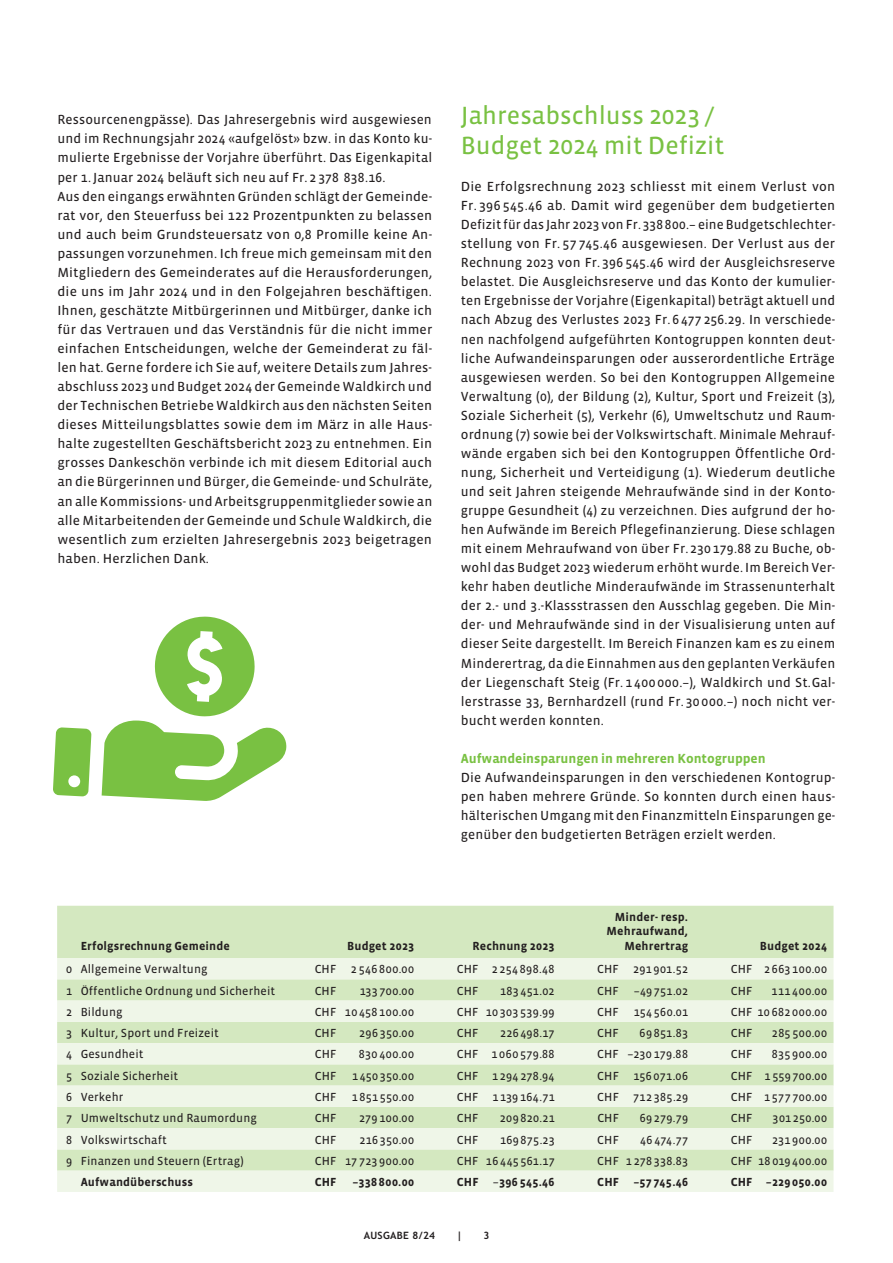
<style>
.page{position:relative;width:893px;height:1263px;background:#fff}
.page>*{position:absolute;margin:0;border:0;box-sizing:border-box;transform-origin:0 0}
.t1{font:25.5px/30px "Vista Sans Reg";color:#79c142}
.t2{font:13.5px/19px "Vista Sans Reg";letter-spacing:.01em;color:#231f20;text-align:justify}
.t3{font:700 13.5px "Vista Sans";letter-spacing:-.005em;color:#79c142}
.t4{font:12px "Vista Sans Reg";letter-spacing:.01em;color:#231f20}
.t5{font:700 12px/14.2px "Vista Sans";letter-spacing:.01em;color:#231f20;text-align:right}
.t6{font:12px "Vista Sans Reg";letter-spacing:.04em;color:#231f20}
.t7{font:12px "Vista Sans Reg";letter-spacing:.045em;color:#231f20}
.t8{font:12px "Vista Sans Reg";letter-spacing:.05em;color:#231f20}
.t9{font:12px "Vista Sans Reg";letter-spacing:.035em;color:#231f20}
.t10{font:700 10.2px "Trebuchet MS";letter-spacing:.03em;color:#231f20}
.s1{font-family:"Vista Sans Reg";font-weight:400}
</style>
<div class="page">
<svg style="left:102px;top:616px;width:184px;height:185px"></svg>
<svg style="left:53px;top:727px;width:39px;height:69px;background:#8eca60"></svg>
<div style="left:57px;top:906px;width:776px;height:52px;background:#d4e8c0"></div>
<svg style="left:57px;top:958px;width:776px;height:234px;background:#e3efd6"></svg>
<p class="t2" style="left:57px;top:111px;width:376px;text-align:left">Ressourcenengpässe). Das Jahresergebnis wird ausgewiesen und im Rechnungsjahr 2024 «aufgelöst» bzw. in das Konto ku&shy;mulierte Ergebnisse der Vorjahre überführt. Das Eigenkapital per 1.Januar 2024 beläuft sich neu auf Fr. 2 378 838.16.<br>Aus den eingangs erwähnten Gründen schlägt der Gemeinde&shy;rat vor, den Steuerfuss bei 122 Prozentpunkten zu belassen und auch beim Grundsteuersatz von 0,8 Promille keine An&shy;passungen vorzunehmen. Ich freue mich gemeinsam mit den Mitgliedern des Gemeinderates auf die Herausforderungen, die uns im Jahr 2024 und in den Folgejahren beschäftigen.<br>Ihnen, geschätzte Mitbürgerinnen und Mitbürger, danke ich für das Vertrauen und das Verständnis für die nicht immer einfachen Entscheidungen, welche der Gemeinderat zu fäl&shy;len hat. Gerne fordere ich Sie auf, weitere Details zum Jahres&shy;abschluss 2023 und Budget 2024 der Gemeinde Waldkirch und der Technischen Betriebe Waldkirch aus den nächsten Seiten dieses Mitteilungsblattes sowie dem im März in alle Haus&shy;halte zugestellten Geschäftsbericht 2023 zu entnehmen. Ein grosses Dankeschön verbinde ich mit diesem Editorial auch an die Bürgerinnen und Bürger, die Gemeinde- und Schulräte, an alle Kommissions- und Arbeitsgruppenmitglieder sowie an alle Mitarbeitenden der Gemeinde und Schule Waldkirch, die wesentlich zum erzielten Jahresergebnis 2023 beigetragen haben. Herzlichen Dank.</p>
<h1 class="t1" style="left:461px;top:101px;width:265px">Jahresabschluss 2023 /<br>Budget 2024 mit Defizit</h1>
<p class="t2" style="left:461px;top:177px;width:376px">Die Erfolgsrechnung 2023 schliesst mit einem Verlust von Fr. 396 545.46 ab. Damit wird gegenüber dem budgetierten Defizit für das Jahr 2023 von Fr. 338 800.– eine Budgetschlechter&shy;stellung von Fr. 57 745.46 ausgewiesen. Der Verlust aus der Rechnung 2023 von Fr. 396 545.46 wird der Ausgleichsreserve belastet. Die Ausgleichsreserve und das Konto der kumulier&shy;ten Ergebnisse der Vorjahre (Eigenkapital) beträgt aktuell und nach Abzug des Verlustes 2023 Fr. 6 477 256.29. In verschiede&shy;nen nachfolgend aufgeführten Kontogruppen konnten deut&shy;liche Aufwandeinsparungen oder ausserordentliche Erträge ausgewiesen werden. So bei den Kontogruppen Allgemeine Verwaltung (0), der Bildung (2), Kultur, Sport und Freizeit (3), Soziale Sicherheit (5), Verkehr (6), Umweltschutz und Raum&shy;ordnung (7) sowie bei der Volkswirtschaft. Minimale Mehrauf&shy;wände ergaben sich bei den Kontogruppen Öffentliche Ord&shy;nung, Sicherheit und Verteidigung (1). Wiederum deutliche und seit Jahren steigende Mehraufwände sind in der Konto&shy;gruppe Gesundheit (4) zu verzeichnen. Dies aufgrund der ho&shy;hen Aufwände im Bereich Pflegefinanzierung. Diese schlagen mit einem Mehraufwand von über Fr. 230 179.88 zu Buche, ob&shy;wohl das Budget 2023 wiederum erhöht wurde. Im Bereich Ver&shy;kehr haben deutliche Minderaufwände im Strassenunterhalt der 2.- und 3.-Klassstrassen den Ausschlag gegeben. Die Min&shy;der- und Mehraufwände sind in der Visualisierung unten auf dieser Seite dargestellt. Im Bereich Finanzen kam es zu einem Minderertrag, da die Einnahmen aus den geplanten Verkäufen der Liegenschaft Steig (Fr. 1 400 000.–), Waldkirch und St.Gal&shy;lerstrasse 33, Bernhardzell (rund Fr. 30 000.–) noch nicht ver&shy;bucht werden konnten.</p>
<p class="t3" style="left:461px;top:751px;width:306px">Aufwandeinsparungen in mehreren Kontogruppen</p>
<p class="t2" style="left:461px;top:768px;width:376px">Die Aufwandeinsparungen in den verschiedenen Kontogrup&shy;pen haben mehrere Gründe. So konnten durch einen haus&shy;hälterischen Umgang mit den Finanzmitteln Einsparungen ge&shy;genüber den budgetierten Beträgen erzielt werden.</p>
<p class="t5" style="left:81px;top:939px;width:151px">Erfolgsrechnung Gemeinde</p>
<p class="t5" style="left:347px;top:939px;width:69px">Budget 2023</p>
<p class="t5" style="left:472px;top:939px;width:84px">Rechnung 2023</p>
<p class="t5" style="left:607px;top:910px;width:83px">Minder- resp.<br>Mehraufwand,<br>Mehrertrag</p>
<p class="t5" style="left:760px;top:939px;width:69px">Budget 2024</p>
<p class="t4" style="left:66px;top:963px;width:143px">0 Allgemeine Verwaltung</p>
<p class="t6" style="left:315px;top:963px;width:101px">CHF 2546800.00</p>
<p class="t9" style="left:457px;top:963px;width:99px">CHF 2254898.48</p>
<p class="t4" style="left:597px;top:963px;width:92px">CHF 291 901.52</p>
<p class="t6" style="left:731px;top:963px;width:98px">CHF 2663100.00</p>
<p class="t4" style="left:66px;top:984px;width:211px">1 Öffentliche Ordnung und Sicherheit</p>
<p class="t4" style="left:315px;top:984px;width:23px">CHF</p>
<p class="t4" style="left:360px;top:984px;width:56px">133 700.00</p>
<p class="t4" style="left:457px;top:984px;width:23px">CHF</p>
<p class="t4" style="left:500px;top:984px;width:56px">183 451.02</p>
<p class="t4" style="left:597px;top:984px;width:23px">CHF</p>
<p class="t4" style="left:634px;top:984px;width:56px">–49 751.02</p>
<p class="t4" style="left:731px;top:984px;width:23px">CHF</p>
<p class="t7" style="left:772px;top:984px;width:57px">111400.00</p>
<p class="t4" style="left:66px;top:1006px;width:58px">2 Bildung</p>
<p class="t6" style="left:315px;top:1006px;width:101px">CHF 10458100.00</p>
<p class="t4" style="left:457px;top:1006px;width:99px">CHF 10 303 539.99</p>
<p class="t4" style="left:597px;top:1006px;width:92px">CHF 154 560.01</p>
<p class="t7" style="left:731px;top:1006px;width:98px">CHF 10682000.00</p>
<p class="t4" style="left:66px;top:1027px;width:154px">3 Kultur, Sport und Freizeit</p>
<p class="t4" style="left:315px;top:1027px;width:23px">CHF</p>
<p class="t4" style="left:359px;top:1027px;width:56px">296 350.00</p>
<p class="t4" style="left:457px;top:1027px;width:23px">CHF</p>
<p class="t4" style="left:500px;top:1027px;width:56px">226 498.17</p>
<p class="t4" style="left:597px;top:1027px;width:23px">CHF</p>
<p class="t4" style="left:639px;top:1027px;width:50px">69 851.83</p>
<p class="t4" style="left:731px;top:1027px;width:23px">CHF</p>
<p class="t4" style="left:772px;top:1027px;width:57px">285 500.00</p>
<p class="t4" style="left:66px;top:1048px;width:79px">4 Gesundheit</p>
<p class="t4" style="left:315px;top:1048px;width:23px">CHF</p>
<p class="t7" style="left:359px;top:1048px;width:57px">830400.00</p>
<p class="t6" style="left:457px;top:1048px;width:99px">CHF 1060579.88</p>
<p class="t4" style="left:597px;top:1048px;width:92px">CHF –230 179.88</p>
<p class="t4" style="left:731px;top:1048px;width:23px">CHF</p>
<p class="t8" style="left:772px;top:1048px;width:57px">835900.00</p>
<p class="t4" style="left:66px;top:1069px;width:113px">5 Soziale Sicherheit</p>
<p class="t4" style="left:315px;top:1069px;width:23px">CHF</p>
<p class="t4" style="left:352px;top:1069px;width:64px">1 450 350.00</p>
<p class="t4" style="left:457px;top:1069px;width:99px">CHF 1 294 278.94</p>
<p class="t4" style="left:597px;top:1069px;width:92px">CHF 156 071.06</p>
<p class="t4" style="left:731px;top:1069px;width:98px">CHF 1 559 700.00</p>
<p class="t4" style="left:66px;top:1091px;width:59px">6 Verkehr</p>
<p class="t4" style="left:315px;top:1091px;width:23px">CHF</p>
<p class="t4" style="left:352px;top:1091px;width:64px">1 851 550.00</p>
<p class="t4" style="left:457px;top:1091px;width:99px">CHF 1 139 164.71</p>
<p class="t4" style="left:597px;top:1091px;width:92px">CHF 712 385.29</p>
<p class="t4" style="left:731px;top:1091px;width:98px">CHF 1 577 700.00</p>
<p class="t4" style="left:66px;top:1112px;width:192px">7 Umweltschutz und Raumordung</p>
<p class="t4" style="left:315px;top:1112px;width:23px">CHF</p>
<p class="t4" style="left:359px;top:1112px;width:57px">279 100.00</p>
<p class="t4" style="left:457px;top:1112px;width:23px">CHF</p>
<p class="t4" style="left:500px;top:1112px;width:56px">209 820.21</p>
<p class="t4" style="left:597px;top:1112px;width:23px">CHF</p>
<p class="t4" style="left:640px;top:1112px;width:50px">69 279.79</p>
<p class="t4" style="left:731px;top:1112px;width:23px">CHF</p>
<p class="t4" style="left:773px;top:1112px;width:56px">301 250.00</p>
<p class="t4" style="left:66px;top:1133px;width:102px">8 Volkswirtschaft</p>
<p class="t4" style="left:315px;top:1133px;width:23px">CHF</p>
<p class="t4" style="left:359px;top:1133px;width:56px">216 350.00</p>
<p class="t4" style="left:457px;top:1133px;width:23px">CHF</p>
<p class="t4" style="left:500px;top:1133px;width:56px">169 875.23</p>
<p class="t4" style="left:597px;top:1133px;width:23px">CHF</p>
<p class="t4" style="left:640px;top:1133px;width:49px">46 474.77</p>
<p class="t4" style="left:731px;top:1133px;width:23px">CHF</p>
<p class="t8" style="left:772px;top:1133px;width:57px">231900.00</p>
<p class="t4" style="left:66px;top:1154px;width:179px">9 Finanzen und Steuern (Ertrag)</p>
<p class="t4" style="left:315px;top:1154px;width:101px">CHF 17 723 900.00</p>
<p class="t4" style="left:457px;top:1154px;width:99px">CHF 16 445 561.17</p>
<p class="t4" style="left:597px;top:1154px;width:92px">CHF 1 278 338.83</p>
<p class="t6" style="left:731px;top:1154px;width:98px">CHF 18019400.00</p>
<p class="t5" style="left:81px;top:1175px;width:114px">Aufwandüberschuss</p>
<p class="t5" style="left:315px;top:1175px;width:23px">CHF</p>
<p class="t5" style="left:352px;top:1175px;width:63px">–338 800.00</p>
<p class="t5" style="left:457px;top:1175px;width:99px">CHF <span class="s1">–</span>396 545.46</p>
<p class="t5" style="left:597px;top:1175px;width:92px">CHF –57 745.46</p>
<p class="t5" style="left:731px;top:1175px;width:98px">CHF –229 050.00</p>
<p class="t10" style="left:364px;top:1229px;width:73px">AUSGABE 8/24</p>
<p class="t10" style="left:456px;top:1229px;width:7px">|</p>
<p class="t10" style="left:483px;top:1229px;width:7px">3</p>
</div>
